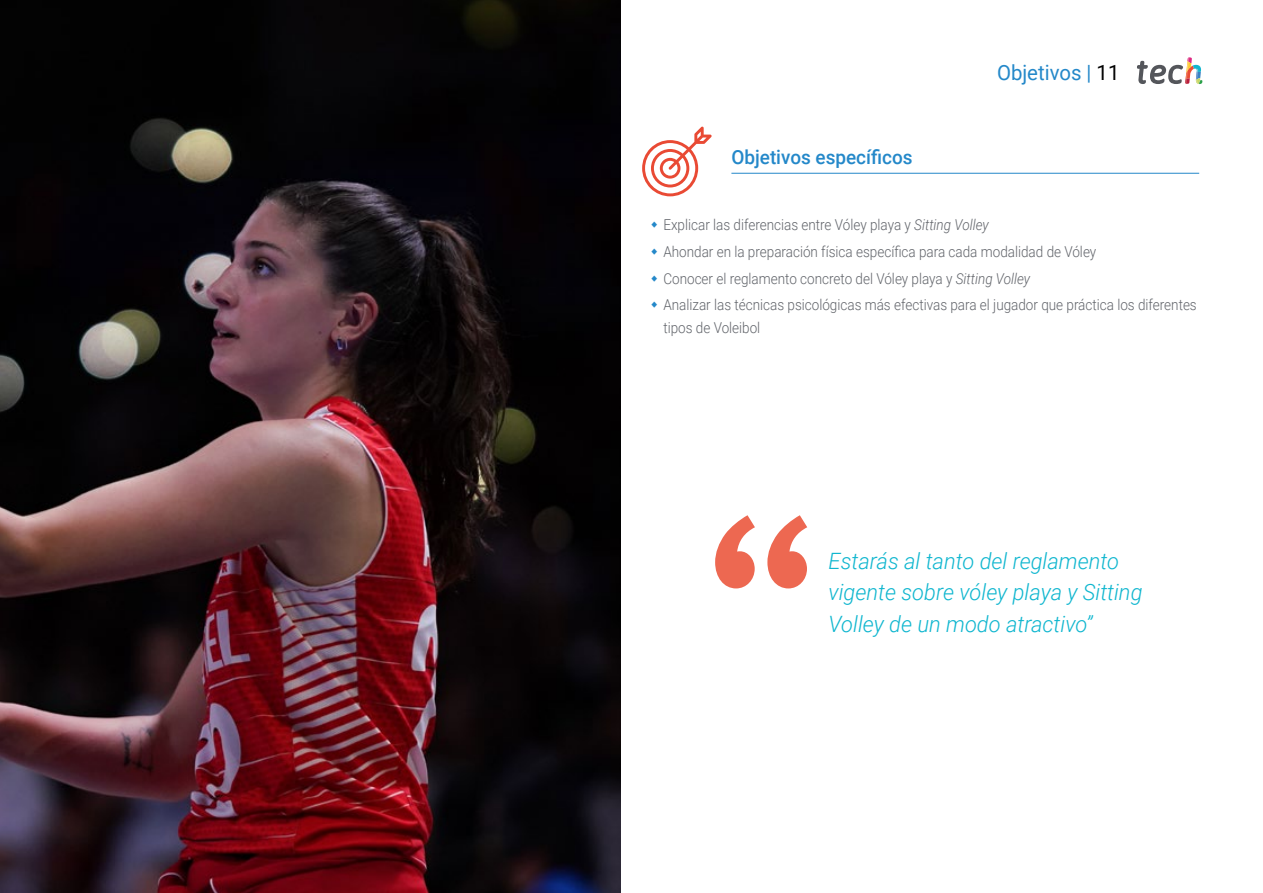
<style>
.page{position:relative;width:1263px;height:893px;background:#fff}
.page>*{position:absolute;margin:0;border:0;box-sizing:border-box;transform-origin:0 0}
.t1{font:italic 300 22.5px/31.5px "Roboto";color:#0fb6cf}
.t2{font:21px "Roboto";color:#2488c9}
.t3{font:500 19.5px "Roboto";color:#2488c9}
.t4{font:300 15px/26.7px "Roboto";color:#61646a;scale:.9 1}
.s1{color:#000}
.s2{font-style:italic}
</style>
<div class="page">
<svg style="left:642px;top:127px;width:70px;height:69px"></svg>
<hr style="left:731px;top:173px;width:468px;height:1px;background:#2488c9">
<img style="left:0;top:0;width:621px;height:893px">
<svg style="left:1137px;top:57px;width:65px;height:27px"></svg>
<svg style="left:715px;top:515px;width:92px;height:73px"></svg>
<h3 class="t3" style="left:731px;top:144px;width:183px">Objetivos específicos</h3>
<h2 class="t2" style="left:997px;top:57px;width:124px">Objetivos | <span class="s1">11</span></h2>
<p class="t4" style="left:663px;top:211px;width:594px">Explicar las diferencias entre Vóley playa y <span class="s2">Sitting Volley<br></span>Ahondar en la preparación física específica para cada modalidad de Vóley<br>Conocer el reglamento concreto del Vóley playa y <span class="s2">Sitting Volley<br></span>Analizar las técnicas psicológicas más efectivas para el jugador que práctica los diferentes</p>
<p class="t4" style="left:663px;top:314px;width:109px">tipos de Voleibol</p>
<h1 class="t1" style="left:828px;top:544px;width:315px">Estarás al tanto del reglamento vigente sobre vóley playa y Sitting<br>Volley de un modo atractivo”</h1>
</div>
